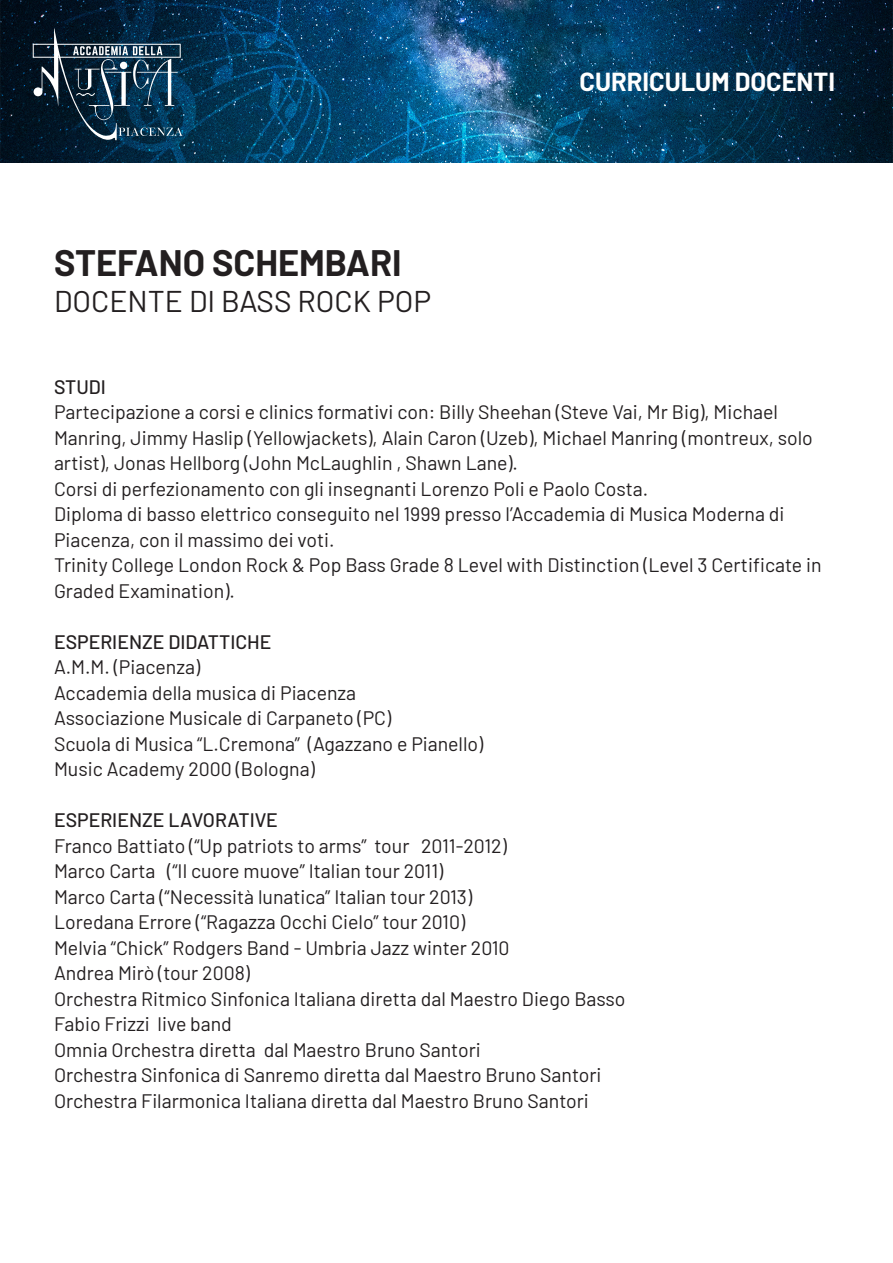
<style>
.page{position:relative;width:893px;height:1263px;background:#fff}
.page>*{position:absolute;margin:0;border:0;box-sizing:border-box;transform-origin:0 0}
.t1{font:700 36px "Barlow";color:#231f20}
.t2{font:30px "Barlow";color:#231f20}
.t3{font:700 25.5px "Barlow";color:#fff}
.t4{font:19.5px/25.5px "Barlow";color:#231f20}
.t5{font:500 19.5px "Barlow";color:#231f20}
</style>
<div class="page">
<img style="left:0;top:0;width:893px;height:162px">
<svg style="left:33px;top:28px;width:150px;height:112px;background:#244054"></svg>
<p class="t1" style="left:54px;top:237px;width:349px">STEFANO SCHEMBARI</p>
<p class="t2" style="left:54px;top:280px;width:379px">DOCENTE DI BASS ROCK POP</p>
<p class="t3" style="left:580px;top:63px;width:257px">CURRICULUM DOCENTI</p>
<p class="t5" style="left:54px;top:372px;width:53px">STUDI</p>
<p class="t4" style="left:54px;top:398px;width:760px">Partecipazione a corsi e clinics formativi con: Billy Sheehan (Steve Vai, Mr Big), Michael<br>Manring, Jimmy Haslip (Yellowjackets), Alain Caron (Uzeb), Michael Manring (montreux, solo artist), Jonas Hellborg (John McLaughlin , Shawn Lane).</p>
<p class="t4" style="left:54px;top:474px;width:596px">Corsi di perfezionamento con gli insegnanti Lorenzo Poli e Paolo Costa.</p>
<p class="t4" style="left:54px;top:500px;width:732px">Diploma di basso elettrico conseguito nel 1999 presso l’Accademia di Musica Moderna di<br>Piacenza, con il massimo dei voti.</p>
<p class="t4" style="left:54px;top:551px;width:769px">Trinity College London Rock &amp; Pop Bass Grade 8 Level with Distinction (Level 3 Certificate in<br>Graded Examination).</p>
<p class="t5" style="left:54px;top:627px;width:219px">ESPERIENZE DIDATTICHE</p>
<p class="t4" style="left:54px;top:653px;width:148px">A.M.M. (Piacenza)</p>
<p class="t4" style="left:54px;top:678px;width:304px">Accademia della musica di Piacenza</p>
<p class="t4" style="left:54px;top:704px;width:339px">Associazione Musicale di Carpaneto (PC)</p>
<p class="t4" style="left:54px;top:729px;width:431px">Scuola di Musica “L.Cremona” (Agazzano e Pianello)</p>
<p class="t4" style="left:54px;top:755px;width:262px">Music Academy 2000 (Bologna)</p>
<p class="t5" style="left:54px;top:806px;width:225px">ESPERIENZE LAVORATIVE</p>
<p class="t4" style="left:54px;top:831px;width:454px">Franco Battiato (“Up patriots to arms” tour 2011-2012)</p>
<p class="t4" style="left:54px;top:857px;width:391px">Marco Carta (“Il cuore muove” Italian tour 2011)</p>
<p class="t4" style="left:54px;top:882px;width:420px">Marco Carta (“Necessità lunatica” Italian tour 2013)</p>
<p class="t4" style="left:54px;top:908px;width:413px">Loredana Errore (“Ragazza Occhi Cielo” tour 2010)</p>
<p class="t4" style="left:54px;top:933px;width:457px">Melvia “Chick” Rodgers Band - Umbria Jazz winter 2010</p>
<p class="t4" style="left:54px;top:959px;width:197px">Andrea Mirò (tour 2008)</p>
<p class="t4" style="left:54px;top:984px;width:573px">Orchestra Ritmico Sinfonica Italiana diretta dal Maestro Diego Basso</p>
<p class="t4" style="left:54px;top:1010px;width:179px">Fabio Frizzi live band</p>
<p class="t4" style="left:54px;top:1035px;width:428px">Omnia Orchestra diretta dal Maestro Bruno Santori</p>
<p class="t4" style="left:54px;top:1061px;width:549px">Orchestra Sinfonica di Sanremo diretta dal Maestro Bruno Santori</p>
<p class="t4" style="left:54px;top:1086px;width:536px">Orchestra Filarmonica Italiana diretta dal Maestro Bruno Santori</p>
</div>
